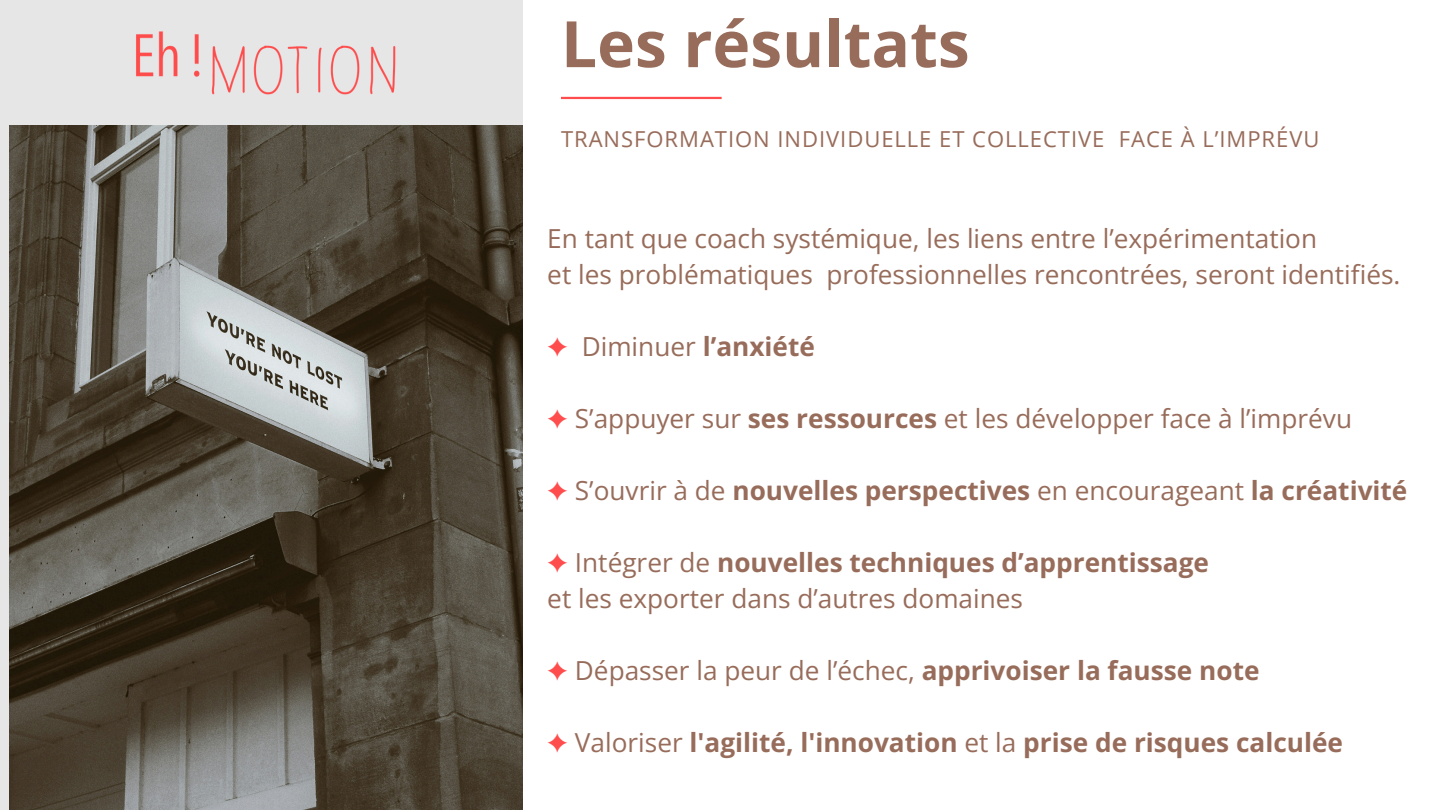
<style>
.page{position:relative;width:1440px;height:810px;background:#fff}
.page>*{position:absolute;margin:0;border:0;box-sizing:border-box;transform-origin:0 0}
.t1{font:700 64px "Open Sans";color:#986c5a}
.t2{font:26.2px/36px "Open Sans";color:#986c5a}
.t3{font:700 26.2px "Open Sans";color:#986c5a}
.t4{font:22px "Open Sans";letter-spacing:.045em;color:#986c5a}
.s1{font-family:"Free Serif";font-weight:400;color:#ff4d4d}
.s2{font-weight:400}
.s3{font-family:"Free Serif";color:#ff4d4d}
.s4{font-weight:700}
</style>
<div class="page">
<hr style="left:561px;top:97px;width:161px;height:2px;background:#ff4d4d">
<div style="left:0;top:0;width:523px;height:810px;background:#e6e6e6"></div>
<img style="left:10px;top:126px;width:513px;height:684px">
<img style="left:136px;top:31px;width:260px;height:64px">
<h2 class="t1" style="left:561px;top:-1px;width:410px">Les résultats</h2>
<h2 class="t4" style="left:561px;top:123px;width:760px">TRANSFORMATION INDIVIDUELLE ET COLLECTIVE FACE À L’IMPRÉVU</h2>
<p class="t2" style="left:547px;top:220px;width:855px">En tant que coach systémique, les liens entre l’expérimentation<br>et les problématiques professionnelles rencontrées, seront identifiés.</p>
<p class="t3" style="left:547px;top:328px;width:269px"><span class="s1">✦</span> <span class="s2">Diminuer</span> l’anxiété</p>
<h1 class="t2" style="left:547px;top:400px;width:806px"><span class="s3">✦</span> S’appuyer sur <span class="s4">ses ressources</span> et les développer face à l’imprévu</h1>
<p class="t3" style="left:547px;top:472px;width:862px"><span class="s1">✦</span> <span class="s2">S’ouvrir à de</span> nouvelles perspectives <span class="s2">en encourageant</span> la créativité</p>
<p class="t2" style="left:547px;top:544px;width:663px"><span class="s3">✦</span> Intégrer de <span class="s4">nouvelles techniques d’apprentissage </span>et les exporter dans d’autres domaines</p>
<h2 class="t2" style="left:547px;top:652px;width:714px"><span class="s3">✦</span> Dépasser la peur de l’échec, <span class="s4">apprivoiser la fausse note</span></h2>
<h2 class="t3" style="left:547px;top:724px;width:797px"><span class="s1">✦</span> <span class="s2">Valoriser</span> l'agilité, l'innovation <span class="s2">et la</span> prise de risques calculée</h2>
</div>
